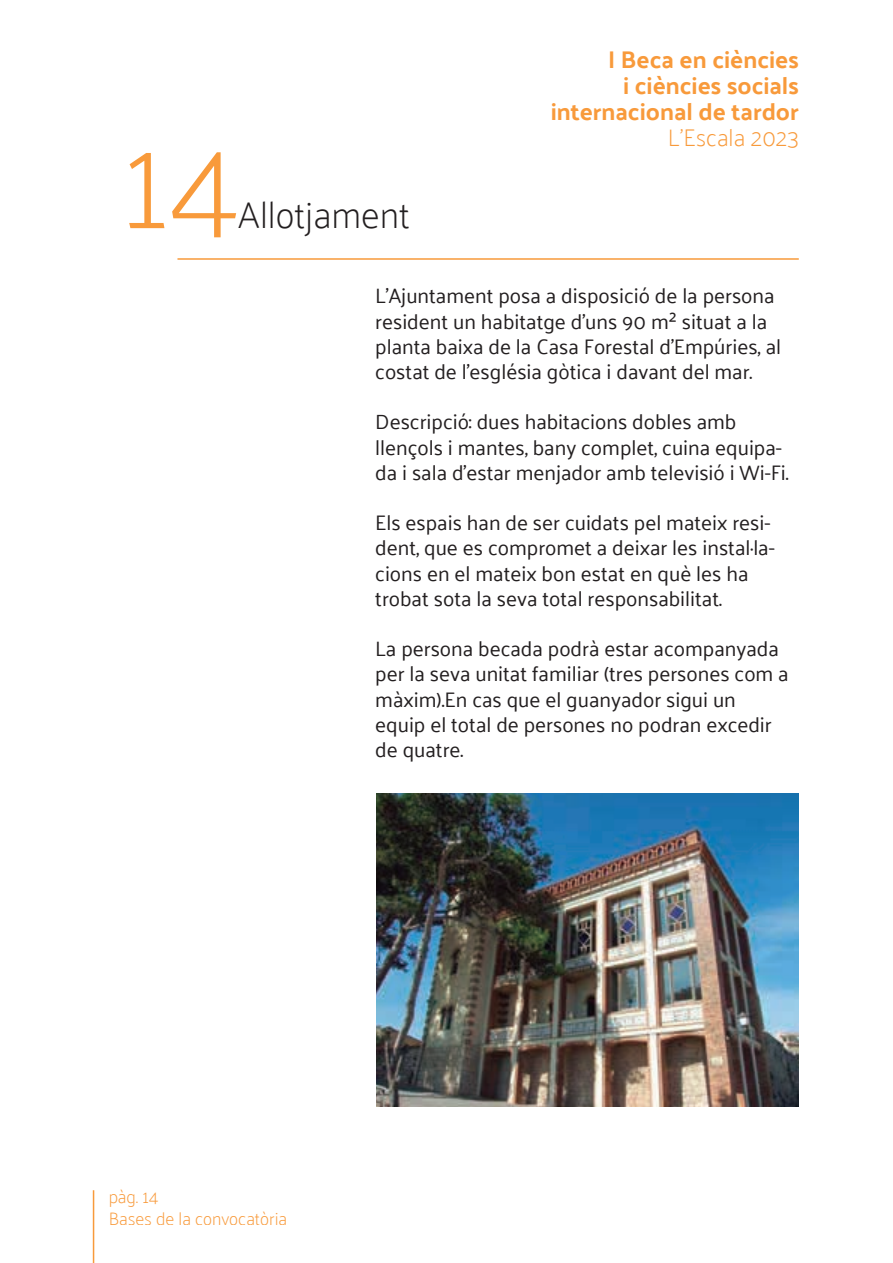
<style>
.page{position:relative;width:893px;height:1263px;background:#fff}
.page>*{position:absolute;margin:0;border:0;box-sizing:border-box;transform-origin:0 0}
.t1{font:100 132.9px "Palanquin";color:#f89a3b}
.t2{font:100 37.5px "Palanquin";color:#231f20}
.t3{font:700 24.15px/26.1px "Palanquin";color:#f89a3b;text-align:right}
.t4{font:100 24.15px "Palanquin";color:#f89a3b}
.t5{font:21px/25.2px "Palanquin";color:#231f20}
.t6{font:100 18px/21.6px "Palanquin";color:#f89a3b}
</style>
<div class="page">
<hr style="left:93px;top:1190px;width:1px;height:73px;background:#f89a3b">
<hr style="left:177px;top:258px;width:622px;height:2px;background:#f89a3b">
<img style="left:376px;top:793px;width:423px;height:314px">
<h1 class="t1" style="left:122px;top:105px;width:120px">14</h1>
<h2 class="t2" style="left:238px;top:193px;width:173px">Allotjament</h2>
<p class="t3" style="left:551px;top:46px;width:250px">I Beca en ciències<br>i ciències socials internacional de tardor</p>
<p class="t4" style="left:668px;top:123px;width:132px">L’Escala 2023</p>
<p class="t5" style="left:375px;top:284px;width:407px">L’Ajuntament posa a disposició de la persona resident un habitatge d’uns 90 m² situat a la planta baixa de la Casa Forestal d’Empúries, al costat de l’església gòtica i davant del mar.</p>
<p class="t5" style="left:375px;top:410px;width:415px">Descripció: dues habitacions dobles amb llençols i mantes, bany complet, cuina equipa&shy;da i sala d’estar menjador amb televisió i Wi-Fi.</p>
<p class="t5" style="left:375px;top:510px;width:401px">Els espais han de ser cuidats pel mateix resi&shy;dent, que es compromet a deixar les instal·la&shy;cions en el mateix bon estat en què les ha trobat sota la seva total responsabilitat.</p>
<p class="t5" style="left:375px;top:636px;width:415px">La persona becada podrà estar acompanyada per la seva unitat familiar (tres persones com a màxim).En cas que el guanyador sigui un equip el total de persones no podran excedir de quatre.</p>
<p class="t6" style="left:108px;top:1186px;width:180px">pàg. 14<br>Bases de la convocatòria</p>
</div>
